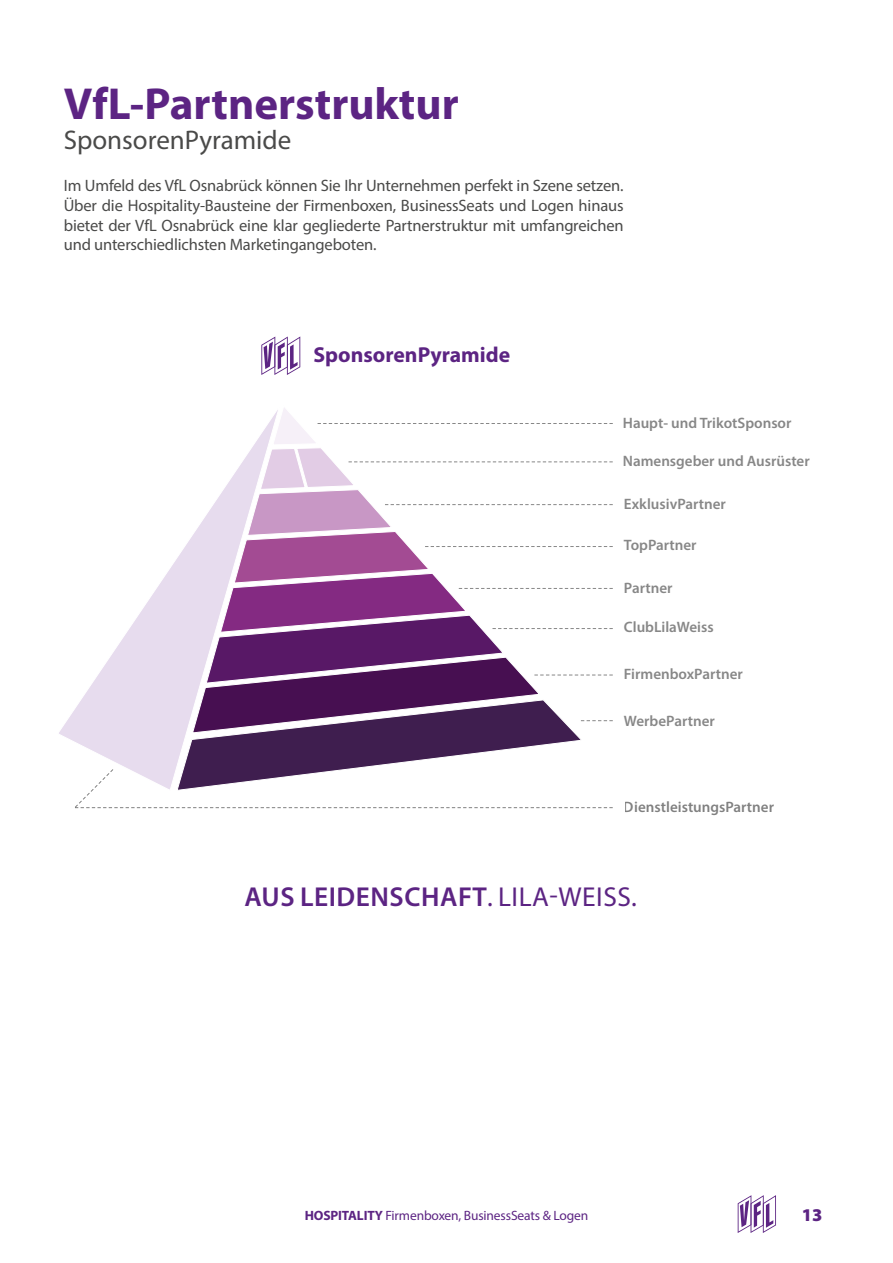
<style>
.page{position:relative;width:893px;height:1263px;background:#fff}
.page>*{position:absolute;margin:0;border:0;box-sizing:border-box;transform-origin:0 0}
.t1{font:700 45px "Myriad Pro";color:#5c2483}
.t2{font:600 27.45px "Myriad Pro";letter-spacing:.02em;color:#5c2483}
.t3{font:27px "Myriad Pro";color:#4a4a49}
.t4{font:700 21.75px "Myriad Pro";color:#5c2483}
.t5{font:900 18px "Myriad Pro";color:#5c2483}
.t6{font:16.5px/19.8px "Myriad Pro";letter-spacing:-.01em;color:#4a4a49;text-align:justify}
.t7{font:600 15.15px "Myriad Pro";color:#878787}
.t8{font:600 15.15px "Myriad Pro";color:#000}
.t9{font:13.5px "Myriad Pro";letter-spacing:-.01em;color:#5c2483}
.s1{font-weight:400}
.s2{font-weight:700}
</style>
<div class="page">
<svg style="left:738px;top:1195px;width:38px;height:38px"></svg>
<svg style="left:74px;top:408px;width:539px;height:400px"></svg>
<svg style="left:261px;top:336px;width:39px;height:39px"></svg>
<p class="t1" style="left:64px;top:74px;width:397px">VfL-Partnerstruktur</p>
<p class="t3" style="left:64px;top:123px;width:229px">SponsorenPyramide</p>
<p class="t6" style="left:64px;top:175px;width:561px">Im Umfeld des VfL Osnabrück können Sie Ihr Unternehmen perfekt in Szene setzen.<br>Über die Hospitality-Bausteine der Firmenboxen, BusinessSeats und Logen hinaus bietet der VfL Osnabrück eine klar gegliederte Partnerstruktur mit umfangreichen und unterschiedlichsten Marketingangeboten.</p>
<p class="t4" style="left:314px;top:340px;width:198px">SponsorenPyramide</p>
<p class="t7" style="left:623px;top:413px;width:170px">Haupt- und TrikotSponsor</p>
<p class="t7" style="left:623px;top:451px;width:188px">Namensgeber und Ausrüster</p>
<p class="t7" style="left:624px;top:494px;width:103px">ExklusivPartner</p>
<p class="t7" style="left:624px;top:535px;width:74px">TopPartner</p>
<p class="t7" style="left:624px;top:578px;width:50px">Partner</p>
<p class="t7" style="left:624px;top:617px;width:91px">ClubLilaWeiss</p>
<p class="t7" style="left:624px;top:664px;width:120px">FirmenboxPartner</p>
<p class="t7" style="left:624px;top:711px;width:92px">WerbePartner</p>
<p class="t8" style="left:624px;top:797px;width:152px">DienstleistungsPartner</p>
<p class="t2" style="left:244px;top:879px;width:394px">AUS LEIDENSCHAFT<span class="s1">. LILA-WEISS.</span></p>
<p class="t9" style="left:305px;top:1207px;width:285px"><span class="s2">HOSPITALITY</span> Firmenboxen, BusinessSeats &amp; Logen</p>
<p class="t5" style="left:802px;top:1203px;width:22px">13</p>
</div>
